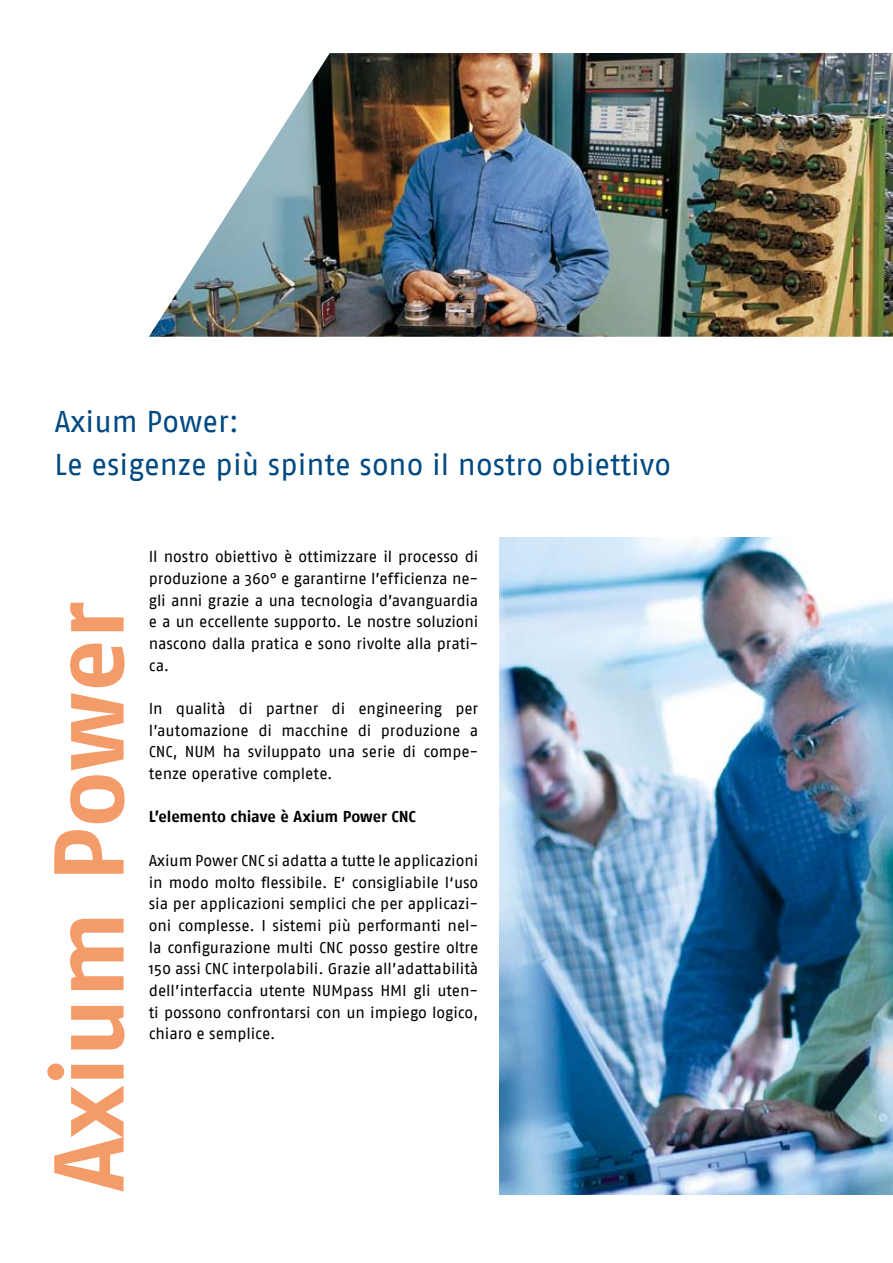
<style>
.page{position:relative;width:893px;height:1263px;background:#fff}
.page>*{position:absolute;margin:0;border:0;box-sizing:border-box;transform-origin:0 0}
.t1{font:700 99px "Fago No";color:#f49c69}
.t2{font:30px/43.3px "Fago No";color:#004a82}
.t3{font:15.75px/21.8px "Fago No";letter-spacing:-.005em;color:#000;text-align:justify}
.t4{font:700 15.75px "Fago No";letter-spacing:-.01em;color:#000}
</style>
<div class="page">
<img style="left:149px;top:53px;width:744px;height:284px">
<img style="left:500px;top:538px;width:393px;height:657px">
<h2 class="t2" style="left:54px;top:400px;width:618px">Axium Power:<br>Le esigenze più spinte sono il nostro obiettivo</h2>
<h1 class="t1" style="left:31px;top:1191px;width:591px;rotate:-90deg">Axium Power</h1>
<p class="t3" style="left:149px;top:546px;width:331px">Il nostro obiettivo è ottimizzare il processo di produzione a 360° e garantirne l’efficienza ne&shy;gli anni grazie a una tecnologia d’avanguardia e a un eccellente supporto. Le nostre soluzioni nascono dalla pratica e sono rivolte alla prati&shy;ca.</p>
<p class="t3" style="left:149px;top:697px;width:331px">In qualità di partner di engineering per l’automazione di macchine di produzione a CNC, NUM ha sviluppato una serie di compe&shy;tenze operative complete.</p>
<p class="t4" style="left:149px;top:808px;width:268px">L’elemento chiave è Axium Power CNC</p>
<p class="t3" style="left:149px;top:849px;width:331px">Axium Power CNC si adatta a tutte le applicazioni in modo molto flessibile. E‘ consigliabile l‘uso sia per applicazioni semplici che per applicazi&shy;oni complesse. I sistemi più performanti nel&shy;la configurazione multi CNC posso gestire oltre 150 assi CNC interpolabili. Grazie all’adattabilità dell’interfaccia utente NUMpass HMI gli uten&shy;ti possono confrontarsi con un impiego logico, chiaro e semplice.</p>
</div>
